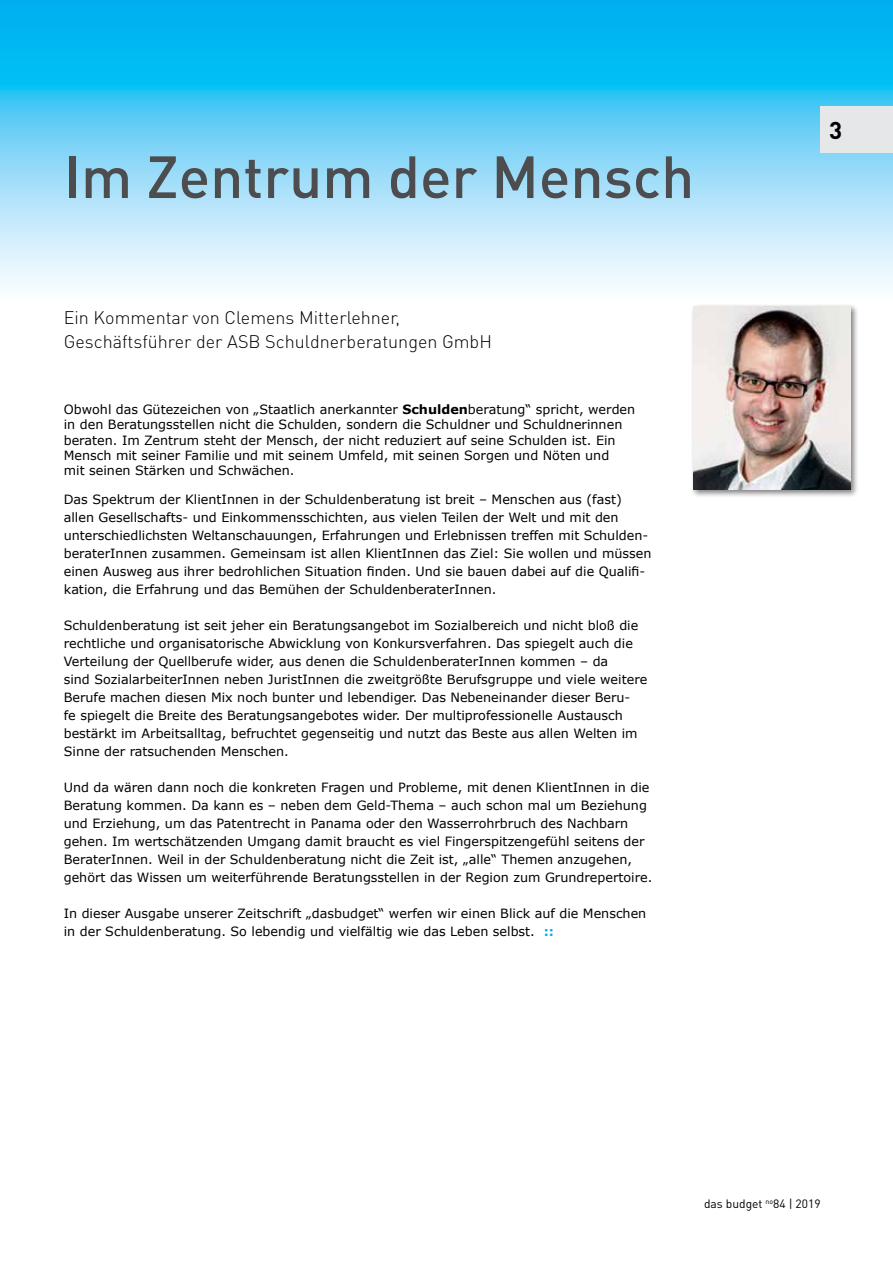
<style>
.page{position:relative;width:893px;height:1263px;background:#fff}
.page>*{position:absolute;margin:0;border:0;box-sizing:border-box;transform-origin:0 0}
.t1{font:500 58.5px "DINOT";color:#4d4d4f}
.t2{font:700 24px "DINOT";color:#000}
.t3{font:300 18px/24px "DINOT";color:#000}
.t4{font:12.75px/18px "Verdana";color:#000}
.t5{font:12px "DINOT";color:#000}
.s1{font-weight:700}
.s2{font-weight:700;color:#00aeef}
</style>
<div class="page">
<svg style="left:0;top:0;width:893px;height:289px;background:#6fd3f6"></svg>
<div style="left:821px;top:106px;width:72px;height:47px;background:#e6e7e8"></div>
<div style="left:690px;top:303px;width:169px;height:195px;background:#000;opacity:.5"></div>
<img style="left:693px;top:306px;width:157px;height:183px">
<h1 class="t1" style="left:64px;top:137px;width:632px">Im Zentrum der Mensch</h1>
<h3 class="t3" style="left:64px;top:305px;width:430px">Ein Kommentar von Clemens Mitterlehner,<br>Geschäftsführer der ASB Schuldnerberatungen GmbH</h3>
<p class="t4" style="left:64px;top:402px;width:573px;line-height:15.3px">Obwohl das Gütezeichen von „Staatlich anerkannter <span class="s1">Schulden</span>beratung“ spricht, werden in den Beratungsstellen nicht die Schulden, sondern die Schuldner und Schuldnerinnen beraten. Im Zentrum steht der Mensch, der nicht reduziert auf seine Schulden ist. Ein Mensch mit seiner Familie und mit seinem Umfeld, mit seinen Sorgen und Nöten und<br>mit seinen Stärken und Schwächen.</p>
<p class="t4" style="left:64px;top:490px;width:589px">Das Spektrum der KlientInnen in der Schuldenberatung ist breit – Menschen aus (fast) allen Gesellschafts- und Einkommensschichten, aus vielen Teilen der Welt und mit den unterschiedlichsten Weltanschauungen, Erfahrungen und Erlebnissen treffen mit Schulden&shy;beraterInnen zusammen. Gemeinsam ist allen KlientInnen das Ziel: Sie wollen und müssen einen Ausweg aus ihrer bedrohlichen Situation finden. Und sie bauen dabei auf die Qualifi&shy;kation, die Erfahrung und das Bemühen der SchuldenberaterInnen.</p>
<p class="t4" style="left:64px;top:616px;width:585px">Schuldenberatung ist seit jeher ein Beratungsangebot im Sozialbereich und nicht bloß die rechtliche und organisatorische Abwicklung von Konkursverfahren. Das spiegelt auch die Verteilung der Quellberufe wider, aus denen die SchuldenberaterInnen kommen – da<br>sind SozialarbeiterInnen neben JuristInnen die zweitgrößte Berufsgruppe und viele weitere Berufe machen diesen Mix noch bunter und lebendiger. Das Nebeneinander dieser Beru-<br>fe spiegelt die Breite des Beratungsangebotes wider. Der multiprofessionelle Austausch bestärkt im Arbeitsalltag, befruchtet gegenseitig und nutzt das Beste aus allen Welten im Sinne der ratsuchenden Menschen.</p>
<p class="t4" style="left:64px;top:778px;width:590px">Und da wären dann noch die konkreten Fragen und Probleme, mit denen KlientInnen in die Beratung kommen. Da kann es – neben dem Geld-Thema – auch schon mal um Beziehung und Erziehung, um das Patentrecht in Panama oder den Wasserrohrbruch des Nachbarn gehen. Im wertschätzenden Umgang damit braucht es viel Fingerspitzengefühl seitens der BeraterInnen. Weil in der Schuldenberatung nicht die Zeit ist, „alle“ Themen anzugehen, gehört das Wissen um weiterführende Beratungsstellen in der Region zum Grundrepertoire.</p>
<p class="t4" style="left:64px;top:904px;width:584px">In dieser Ausgabe unserer Zeitschrift „dasbudget“ werfen wir einen Blick auf die Menschen in der Schuldenberatung. So lebendig und vielfältig wie das Leben selbst. <span class="s2">::</span></p>
<h2 class="t2" style="left:829px;top:114px;width:15px">3</h2>
<p class="t5" style="left:704px;top:1196px;width:118px">das budget <sup>no</sup>84 | 2019</p>
</div>
